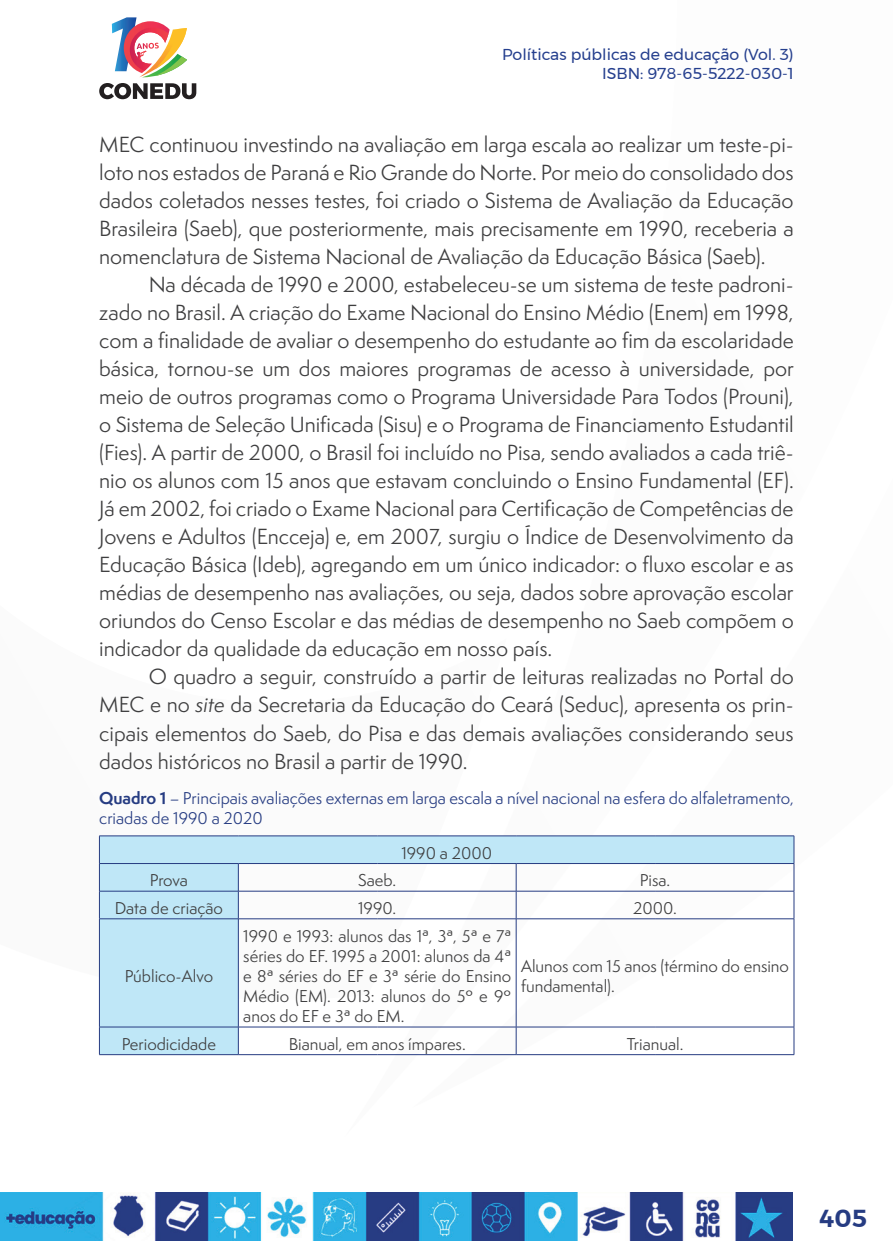
<style>
.page{position:relative;width:893px;height:1241px;background:#fff}
.page>*{position:absolute;margin:0;border:0;box-sizing:border-box;transform-origin:0 0}
.t1{font:600 24.5px "Montserrat";color:#263c82}
._7_CORPO{font:20.12px/28px "Semplicita Pro";color:#3e3e3f;text-align:justify}
._10_TABELA{font:15.75px/20.1px "Semplicita Pro";color:#3e3e3f;text-align:justify}
._9_LEGENDAS{font:15.75px/20.1px "Semplicita Pro";color:#263c82}
.t2{font:15.75px/18.9px "Montserrat";color:#253f8e;text-align:right}
.s1{font-style:italic}
.s2{font-weight:700}
</style>
<div class="page">
<svg style="left:112px;top:17px;width:75px;height:60px"></svg>
<svg style="left:99px;top:83px;width:97px;height:16px"></svg>
<img style="left:0;top:1192px;width:793px;height:48px">
<svg style="left:100px;top:836px;width:694px;height:218px"></svg>
<hr style="left:99px;top:890px;width:139px;height:1px;background:#263c82">
<hr style="left:99px;top:918px;width:139px;height:1px;background:#263c82">
<hr style="left:99px;top:1026px;width:139px;height:1px;background:#263c82">
<hr style="left:99px;top:1054px;width:139px;height:1px;background:#263c82">
<hr style="left:99px;top:918px;width:1px;height:108px;background:#263c82">
<svg style="left:99px;top:1027px;width:1px;height:27px"></svg>
<hr style="left:99px;top:835px;width:139px;height:1px;background:#263c82">
<svg style="left:99px;top:836px;width:1px;height:82px"></svg>
<hr style="left:238px;top:835px;width:139px;height:1px;background:#263c82">
<hr style="left:377px;top:835px;width:139px;height:1px;background:#263c82">
<hr style="left:516px;top:835px;width:139px;height:1px;background:#263c82">
<hr style="left:655px;top:835px;width:139px;height:1px;background:#263c82">
<hr style="left:99px;top:863px;width:139px;height:1px;background:#263c82">
<hr style="left:516px;top:863px;width:139px;height:1px;background:#263c82">
<hr style="left:655px;top:863px;width:139px;height:1px;background:#263c82">
<hr style="left:516px;top:890px;width:139px;height:1px;background:#263c82">
<hr style="left:655px;top:890px;width:139px;height:1px;background:#263c82">
<svg style="left:794px;top:836px;width:1px;height:82px"></svg>
<hr style="left:516px;top:918px;width:139px;height:1px;background:#263c82">
<hr style="left:655px;top:918px;width:139px;height:1px;background:#263c82">
<hr style="left:794px;top:918px;width:1px;height:108px;background:#263c82">
<hr style="left:516px;top:1026px;width:139px;height:1px;background:#263c82">
<hr style="left:655px;top:1026px;width:139px;height:1px;background:#263c82">
<svg style="left:794px;top:1027px;width:1px;height:27px"></svg>
<hr style="left:238px;top:863px;width:139px;height:1px;background:#263c82">
<hr style="left:377px;top:863px;width:139px;height:1px;background:#263c82">
<hr style="left:238px;top:890px;width:139px;height:1px;background:#263c82">
<svg style="left:238px;top:863px;width:1px;height:55px"></svg>
<hr style="left:377px;top:890px;width:139px;height:1px;background:#263c82">
<svg style="left:516px;top:863px;width:1px;height:55px"></svg>
<hr style="left:238px;top:918px;width:139px;height:1px;background:#263c82">
<hr style="left:238px;top:918px;width:1px;height:108px;background:#263c82">
<hr style="left:377px;top:918px;width:139px;height:1px;background:#263c82">
<hr style="left:516px;top:918px;width:1px;height:108px;background:#263c82">
<hr style="left:238px;top:1026px;width:139px;height:1px;background:#263c82">
<svg style="left:238px;top:1027px;width:1px;height:27px"></svg>
<hr style="left:377px;top:1026px;width:139px;height:1px;background:#263c82">
<svg style="left:516px;top:1027px;width:1px;height:27px"></svg>
<hr style="left:238px;top:1054px;width:139px;height:1px;background:#263c82">
<hr style="left:377px;top:1054px;width:139px;height:1px;background:#263c82">
<hr style="left:516px;top:1054px;width:139px;height:1px;background:#263c82">
<hr style="left:655px;top:1054px;width:139px;height:1px;background:#263c82">
<p class="t2" style="left:502px;top:45px;width:293px">Políticas públicas de educação (Vol. 3)<br>ISBN: 978-65-5222-030-1</p>
<p class="_7_CORPO" style="left:99px;top:130px;width:696px">MEC continuou investindo na avaliação em larga escala ao realizar um teste-pi&shy;loto nos estados de Paraná e Rio Grande do Norte. Por meio do consolidado dos dados coletados nesses testes, foi criado o Sistema de Avaliação da Educação Brasileira (Saeb), que posteriormente, mais precisamente em 1990, receberia a nomenclatura de Sistema Nacional de Avaliação da Educação Básica (Saeb).</p>
<p class="_7_CORPO" style="left:99px;top:270px;width:696px;text-indent:50px">Na década de 1990 e 2000, estabeleceu-se um sistema de teste padroni&shy;zado no Brasil. A criação do Exame Nacional do Ensino Médio (Enem) em 1998, com a finalidade de avaliar o desempenho do estudante ao fim da escolaridade básica, tornou-se um dos maiores programas de acesso à universidade, por meio de outros programas como o Programa Universidade Para Todos (Prouni), o Sistema de Seleção Unificada (Sisu) e o Programa de Financiamento Estudantil (Fies). A partir de 2000, o Brasil foi incluído no Pisa, sendo avaliados a cada triê&shy;nio os alunos com 15 anos que estavam concluindo o Ensino Fundamental (EF).<br>Já em 2002, foi criado o Exame Nacional para Certificação de Competências de Jovens e Adultos (Encceja) e, em 2007, surgiu o Índice de Desenvolvimento da Educação Básica (Ideb), agregando em um único indicador: o fluxo escolar e as médias de desempenho nas avaliações, ou seja, dados sobre aprovação escolar oriundos do Censo Escolar e das médias de desempenho no Saeb compõem o indicador da qualidade da educação em nosso país.</p>
<p class="_7_CORPO" style="left:99px;top:662px;width:696px;text-indent:50px">O quadro a seguir, construído a partir de leituras realizadas no Portal do MEC e no <span class="s1">site</span> da Secretaria da Educação do Ceará (Seduc), apresenta os prin&shy;cipais elementos do Saeb, do Pisa e das demais avaliações considerando seus dados históricos no Brasil a partir de 1990.</p>
<p class="_9_LEGENDAS" style="left:99px;top:787px;width:696px"><span class="s2">Quadro 1</span> – Principais avaliações externas em larga escala a nível nacional na esfera do alfaletramento, criadas de 1990 a 2020</p>
<p class="_10_TABELA" style="left:401px;top:842px;width:92px">1990 a 2000</p>
<p class="_10_TABELA" style="left:150px;top:869px;width:40px">Prova</p>
<p class="_10_TABELA" style="left:358px;top:869px;width:40px">Saeb.</p>
<p class="_10_TABELA" style="left:640px;top:869px;width:32px">Pisa.</p>
<p class="_10_TABELA" style="left:115px;top:897px;width:110px">Data de criação</p>
<p class="_10_TABELA" style="left:358px;top:897px;width:40px">1990.</p>
<p class="_10_TABELA" style="left:633px;top:897px;width:45px">2000.</p>
<p class="_10_TABELA" style="left:125px;top:965px;width:90px">Público-Alvo</p>
<p class="_10_TABELA" style="left:243px;top:925px;width:269px">1990 e 1993: alunos das 1ª, 3ª, 5ª e 7ª séries do EF. 1995 a 2001: alunos da 4ª e 8ª séries do EF e 3ª série do Ensino Médio (EM). 2013: alunos do 5º e 9º anos do EF e 3ª do EM.</p>
<p class="_10_TABELA" style="left:521px;top:955px;width:269px">Alunos com 15 anos (término do ensino fundamental).</p>
<p class="_10_TABELA" style="left:122px;top:1033px;width:96px">Periodicidade</p>
<p class="_10_TABELA" style="left:289px;top:1033px;width:178px">Bianual, em anos ímpares.</p>
<p class="_10_TABELA" style="left:627px;top:1033px;width:58px">Trianual.</p>
<p class="t1" style="left:820px;top:1198px;width:49px">405</p>
</div>
